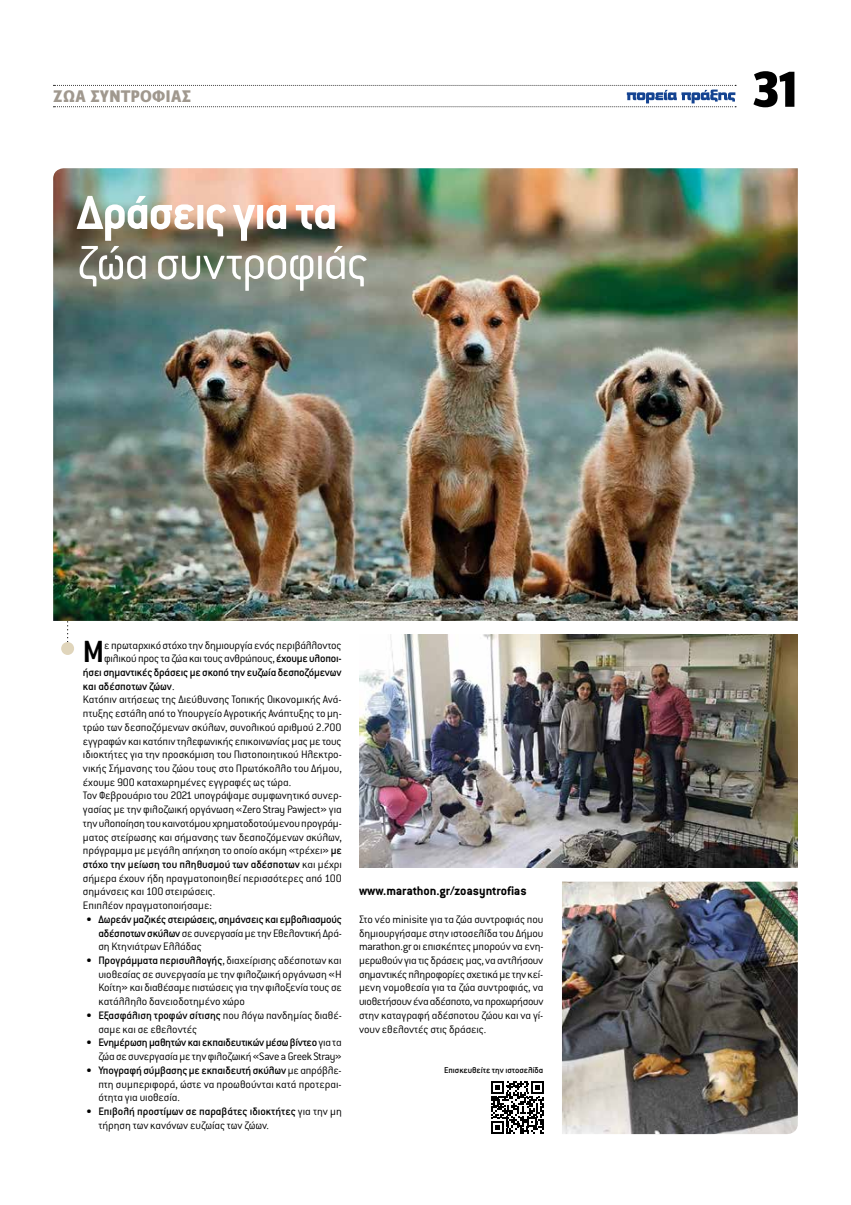
<style>
.page{position:relative;width:851px;height:1205px;background:#fff}
.page>*{position:absolute;margin:0;border:0;box-sizing:border-box;transform-origin:0 0}
.t1{font:800 55px "Zine Sans Dis GR";color:#000}
.t2{font:300 52.5px "Conduit ITC Hel";letter-spacing:-.03em;color:#fff}
.t3{font:700 52.5px "Conduit ITC Hel";letter-spacing:-.03em;color:#fff}
.t4{font:700 33.62px "Conduit ITC Hel";color:#000}
.t5{font:800 17.5px "Zine Sans Dis GR";letter-spacing:.025em;color:#a0988e}
.t6{font:700 13.75px "Conduit ITC Hel";letter-spacing:-.005em;color:#000}
.t7{font:300 11.88px/13.8px "Conduit ITC Hel";letter-spacing:-.005em;color:#000;text-align:justify}
.t8{font:500 11.88px/13.8px "Conduit ITC Hel";letter-spacing:-.015em;color:#000;text-align:justify}
.t9{font:500 9.38px "Conduit ITC Hel";color:#000}
.s1{font-weight:500}
.s2{font-weight:300}
</style>
<div class="page">
<svg style="left:53px;top:85px;width:683px;height:22px"></svg>
<svg style="left:67px;top:621px;width:2px;height:21px"></svg>
<div style="left:61px;top:642px;width:13px;height:13px;background:#e0d5bb;border-radius:50%"></div>
<img style="left:53px;top:168px;width:744px;height:453px">
<img style="left:359px;top:635px;width:438px;height:233px">
<img style="left:562px;top:881px;width:235px;height:253px">
<svg style="left:491px;top:1081px;width:52px;height:52px"></svg>
<h3 class="t5" style="left:53px;top:87px;width:139px">ΖΩΑ ΣΥΝΤΡΟΦΙΑΣ</h3>
<h2 class="t3" style="left:77px;top:187px;width:262px">Δράσεις για τα</h2>
<h2 class="t2" style="left:77px;top:237px;width:293px">ζώα συντροφιάς</h2>
<h3 class="t4" style="left:83px;top:635px;width:23px">Μ</h3>
<p class="t7" style="left:104px;top:638px;width:239px">ε πρωταρχικό στόχο την δημιουργία ενός περιβάλλοντος</p>
<p class="t7" style="left:104px;top:652px;width:239px">φιλικού προς τα ζώα και τους ανθρώπους, <span class="s1">έχουμε υλοποι-</span></p>
<p class="t8" style="left:83px;top:666px;width:260px">ήσει σημαντικές δράσεις με σκοπό την ευζωία δεσποζόμενων</p>
<p class="t8" style="left:83px;top:679px;width:93px">και αδέσποτων ζώων<span class="s2">.</span></p>
<p class="t7" style="left:83px;top:693px;width:260px">Κατόπιν αιτήσεως της Διεύθυνσης Τοπικής Οικονομικής Ανά-</p>
<p class="t7" style="left:83px;top:707px;width:260px">πτυξης εστάλη από το Υπουργείο Αγροτικής Ανάπτυξης το μη-</p>
<p class="t7" style="left:83px;top:720px;width:260px">τρώο των δεσποζόμενων σκύλων, συνολικού αριθμού 2.700</p>
<p class="t7" style="left:83px;top:734px;width:260px">εγγραφών και κατόπιν τηλεφωνικής επικοινωνίας μας με τους</p>
<p class="t7" style="left:83px;top:748px;width:260px">ιδιοκτήτες για την προσκόμιση του Πιστοποιητικού Ηλεκτρο-</p>
<p class="t7" style="left:83px;top:762px;width:260px">νικής Σήμανσης του ζώου τους στο Πρωτόκολλο του Δήμου,</p>
<p class="t7" style="left:83px;top:775px;width:210px">έχουμε 900 καταχωρημένες εγγραφές ως τώρα.</p>
<p class="t7" style="left:83px;top:789px;width:260px">Τον Φεβρουάριο του 2021 υπογράψαμε συμφωνητικό συνερ-</p>
<p class="t7" style="left:83px;top:803px;width:260px">γασίας με την φιλοζωική οργάνωση «Zero Stray Pawject» για</p>
<p class="t7" style="left:83px;top:816px;width:260px">την υλοποίηση του καινοτόμου χρηματοδοτούμενου προγράμ-</p>
<p class="t7" style="left:83px;top:830px;width:260px">ματος στείρωσης και σήμανσης των δεσποζόμενων σκύλων,</p>
<p class="t7" style="left:83px;top:844px;width:260px">πρόγραμμα με μεγάλη απήχηση το οποίο ακόμη «τρέχει» <span class="s1">με</span></p>
<p class="t8" style="left:83px;top:858px;width:260px">στόχο την μείωση του πληθυσμού των αδέσποτων <span class="s2">και μέχρι</span></p>
<p class="t7" style="left:83px;top:871px;width:260px">σήμερα έχουν ήδη πραγματοποιηθεί περισσότερες από 100</p>
<p class="t7" style="left:83px;top:885px;width:134px">σημάνσεις και 100 στειρώσεις.</p>
<p class="t7" style="left:83px;top:899px;width:130px">Επιπλέον πραγματοποιήσαμε:</p>
<p class="t8" style="left:98px;top:912px;width:245px;text-indent:-12px">• Δωρεάν μαζικές στειρώσεις, σημάνσεις και εμβολιασμούς αδέσποτων σκύλων <span class="s2">σε συνεργασία με την Εθελοντική Δρά&shy;ση Κτηνιάτρων Ελλάδας</span></p>
<p class="t7" style="left:98px;top:954px;width:245px;text-indent:-12px"><span class="s1">• Προγράμματα περισυλλογής</span>, διαχείρισης αδέσποτων και υιοθεσίας σε συνεργασία με την φιλοζωική οργάνωση «Η Κοίτη» και διαθέσαμε πιστώσεις για την φιλοξενία τους σε κατάλληλο δανειοδοτημένο χώρο</p>
<p class="t7" style="left:98px;top:1008px;width:245px;text-indent:-12px"><span class="s1">• Εξασφάλιση τροφών σίτισης</span> που λόγω πανδημίας διαθέ&shy;σαμε και σε εθελοντές</p>
<p class="t7" style="left:86px;top:1036px;width:257px;text-align:right"><span class="s1">• Ενημέρωση μαθητών και εκπαιδευτικών μέσω βίντεο</span> για τα ζώα σε συνεργασία με την φιλοζωική «Save a Greek Stray»</p>
<p class="t7" style="left:98px;top:1063px;width:245px;text-indent:-12px"><span class="s1">• Υπογραφή σύμβασης με εκπαιδευτή σκύλων</span> με απρόβλε&shy;πτη συμπεριφορά, ώστε να προωθούνται κατά προτεραι&shy;ότητα για υιοθεσία.</p>
<p class="t7" style="left:98px;top:1104px;width:245px;text-indent:-12px"><span class="s1">• Επιβολή προστίμων σε παραβάτες ιδιοκτήτες</span> για την μη τήρηση των κανόνων ευζωίας των ζώων.</p>
<p class="t6" style="left:359px;top:884px;width:169px">www.marathon.gr/zoasyntrofias</p>
<p class="t7" style="left:359px;top:912px;width:186px">Στο νέο minisite για τα ζώα συντροφιάς που δημιουργήσαμε στην ιστοσελίδα του Δήμου marathon.gr οι επισκέπτες μπορούν να ενη&shy;μερωθούν για τις δράσεις μας, να αντλήσουν σημαντικές πληροφορίες σχετικά με την κεί&shy;μενη νομοθεσία για τα ζώα συντροφιάς, να υιοθετήσουν ένα αδέσποτο, να προχωρήσουν στην καταγραφή αδέσποτου ζώου και να γί&shy;νουν εθελοντές στις δράσεις.</p>
<p class="t9" style="left:444px;top:1065px;width:101px">Επισκευθείτε την ιστοσελίδα</p>
<h1 class="t1" style="left:752px;top:61px;width:47px">31</h1>
</div>
